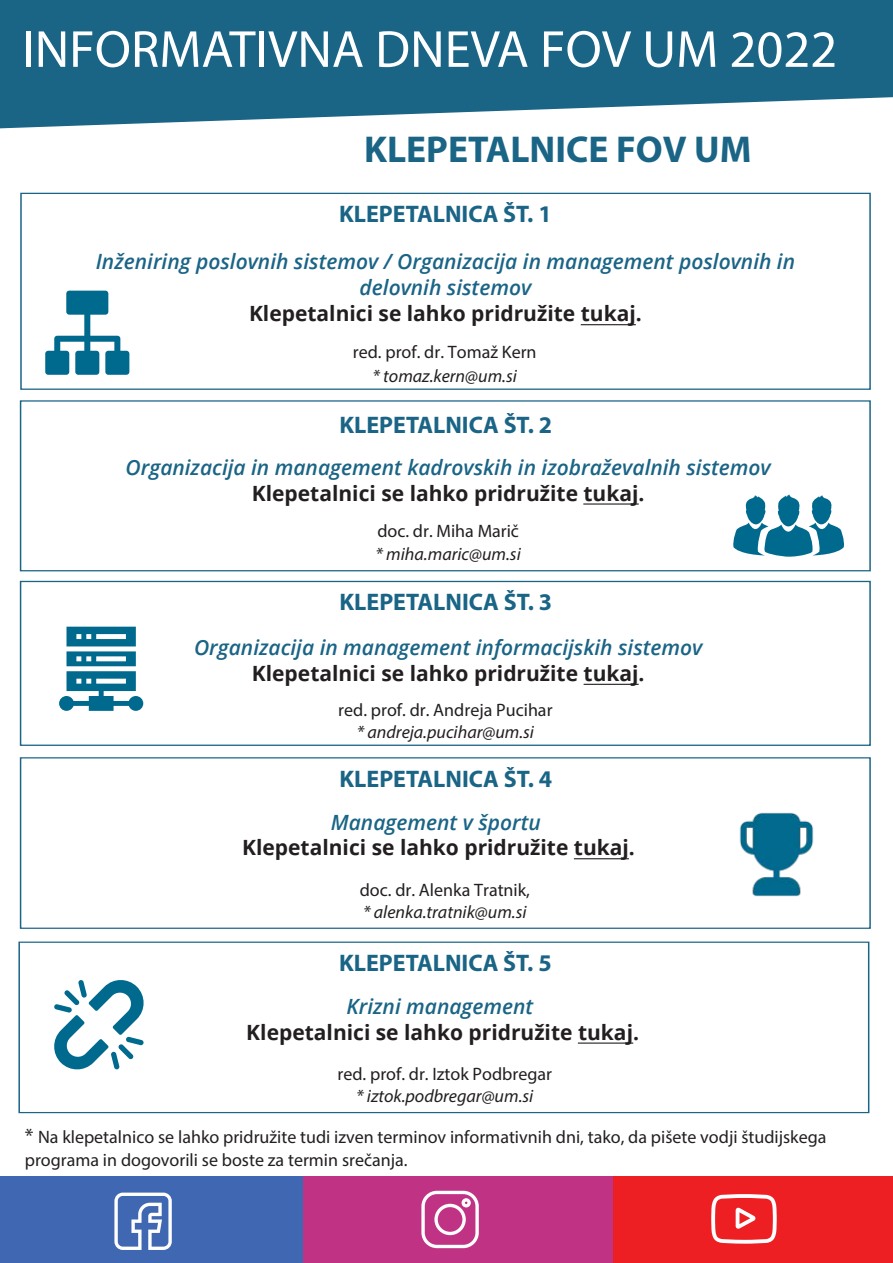
<style>
.page{position:relative;width:893px;height:1263px;background:#fff}
.page>*{position:absolute;margin:0;border:0;box-sizing:border-box;transform-origin:0 0}
.t1{font:52.5px "Myriad Pro";color:#fff}
.t2{font:700 37.5px "Myriad Pro";color:#1a6486}
.t3{font:700 24px "Myriad Pro";color:#1a6486}
.t4{font:italic 600 21px/26.4px "Open Sans";color:#1a6486;text-align:center}
.t5{font:700 21px "Open Sans";color:#231f20}
.t6{font:18px/23px "Myriad Pro";color:#231f20}
.t7{font:italic 18px "Myriad Pro";color:#231f20}
.s1{font-size:21px}
</style>
<div class="page">
<svg style="left:0;top:0;width:893px;height:128px;background:#357694"></svg>
<div style="left:20px;top:193px;width:851px;height:197px;border:1px solid #1a6486"></div>
<div style="left:20px;top:400px;width:851px;height:171px;border:1px solid #1a6486"></div>
<div style="left:20px;top:581px;width:851px;height:165px;border:1px solid #1a6486"></div>
<div style="left:20px;top:757px;width:851px;height:172px;border:1px solid #1a6486"></div>
<svg style="left:733px;top:494px;width:111px;height:63px"></svg>
<svg style="left:45px;top:291px;width:84px;height:84px"></svg>
<svg style="left:59px;top:627px;width:84px;height:84px"></svg>
<div style="left:302px;top:1176px;width:313px;height:87px;background:#c03384"></div>
<div style="left:613px;top:1176px;width:280px;height:87px;background:#ee1f23"></div>
<div style="left:0;top:1176px;width:303px;height:87px;background:#4067b1"></div>
<svg style="left:421px;top:1191px;width:58px;height:57px"></svg>
<svg style="left:711px;top:1194px;width:66px;height:50px"></svg>
<svg style="left:114px;top:1192px;width:58px;height:58px"></svg>
<hr style="left:583px;top:503px;width:56px;height:2px;background:#231f20">
<hr style="left:581px;top:324px;width:55px;height:1px;background:#231f20">
<hr style="left:584px;top:684px;width:55px;height:1px;background:#231f20">
<hr style="left:574px;top:858px;width:55px;height:1px;background:#231f20">
<hr style="left:578px;top:1042px;width:55px;height:2px;background:#231f20">
<div style="left:19px;top:941px;width:850px;height:172px;border:1px solid #1a6486"></div>
<svg style="left:54px;top:980px;width:90px;height:89px"></svg>
<img style="left:739px;top:812px;width:75px;height:85px">
<h1 class="t1" style="left:22px;top:17px;width:817px">INFORMATIVNA DNEVA FOV UM 2022</h1>
<h2 class="t2" style="left:364px;top:125px;width:389px">KLEPETALNICE FOV UM</h2>
<h3 class="t3" style="left:339px;top:198px;width:214px">KLEPETALNICA ŠT. 1</h3>
<p class="t4" style="left:96px;top:248px;width:701px">Inženiring poslovnih sistemov / Organizacija in management poslovnih in delovnih sistemov</p>
<p class="t5" style="left:249px;top:299px;width:394px">Klepetalnici se lahko pridružite tukaj.</p>
<p class="t6" style="left:353px;top:340px;width:185px">red. prof. dr. Tomaž Kern</p>
<p class="t7" style="left:373px;top:364px;width:146px">* tomaz.kern@um.si</p>
<h3 class="t3" style="left:339px;top:409px;width:214px">KLEPETALNICA ŠT. 2</h3>
<p class="t4" style="left:126px;top:453px;width:647px">Organizacija in management kadrovskih in izobraževalnih sistemov</p>
<p class="t5" style="left:252px;top:478px;width:394px">Klepetalnici se lahko pridružite tukaj.</p>
<p class="t6" style="left:377px;top:519px;width:143px">doc. dr. Miha Marič</p>
<p class="t7" style="left:376px;top:542px;width:147px">* miha.maric@um.si</p>
<h3 class="t3" style="left:340px;top:586px;width:214px">KLEPETALNICA ŠT. 3</h3>
<p class="t4" style="left:194px;top:634px;width:510px">Organizacija in management informacijskih sistemov</p>
<p class="t5" style="left:252px;top:658px;width:394px">Klepetalnici se lahko pridružite tukaj.</p>
<p class="t6" style="left:338px;top:698px;width:216px">red. prof. dr. Andreja Pucihar</p>
<p class="t7" style="left:357px;top:721px;width:179px">* andreja.pucihar@um.si</p>
<h3 class="t3" style="left:340px;top:763px;width:214px">KLEPETALNICA ŠT. 4</h3>
<p class="t4" style="left:331px;top:809px;width:212px">Management v športu</p>
<p class="t5" style="left:242px;top:833px;width:394px">Klepetalnici se lahko pridružite tukaj.</p>
<p class="t6" style="left:360px;top:878px;width:172px">doc. dr. Alenka Tratnik,</p>
<p class="t7" style="left:363px;top:901px;width:165px">* alenka.tratnik@um.si</p>
<h3 class="t3" style="left:339px;top:947px;width:214px">KLEPETALNICA ŠT. 5</h3>
<p class="t4" style="left:347px;top:993px;width:188px">Krizni management</p>
<p class="t5" style="left:246px;top:1017px;width:394px">Klepetalnici se lahko pridružite tukaj.</p>
<p class="t6" style="left:337px;top:1062px;width:216px">red. prof. dr. Iztok Podbregar</p>
<p class="t7" style="left:356px;top:1085px;width:179px">* iztok.podbregar@um.si</p>
<p class="t6" style="left:25px;top:1125px;width:803px"><span class="s1">*</span> Na klepetalnico se lahko pridružite tudi izven terminov informativnih dni, tako, da pišete vodji študijskega programa in dogovorili se boste za termin srečanja.</p>
</div>
